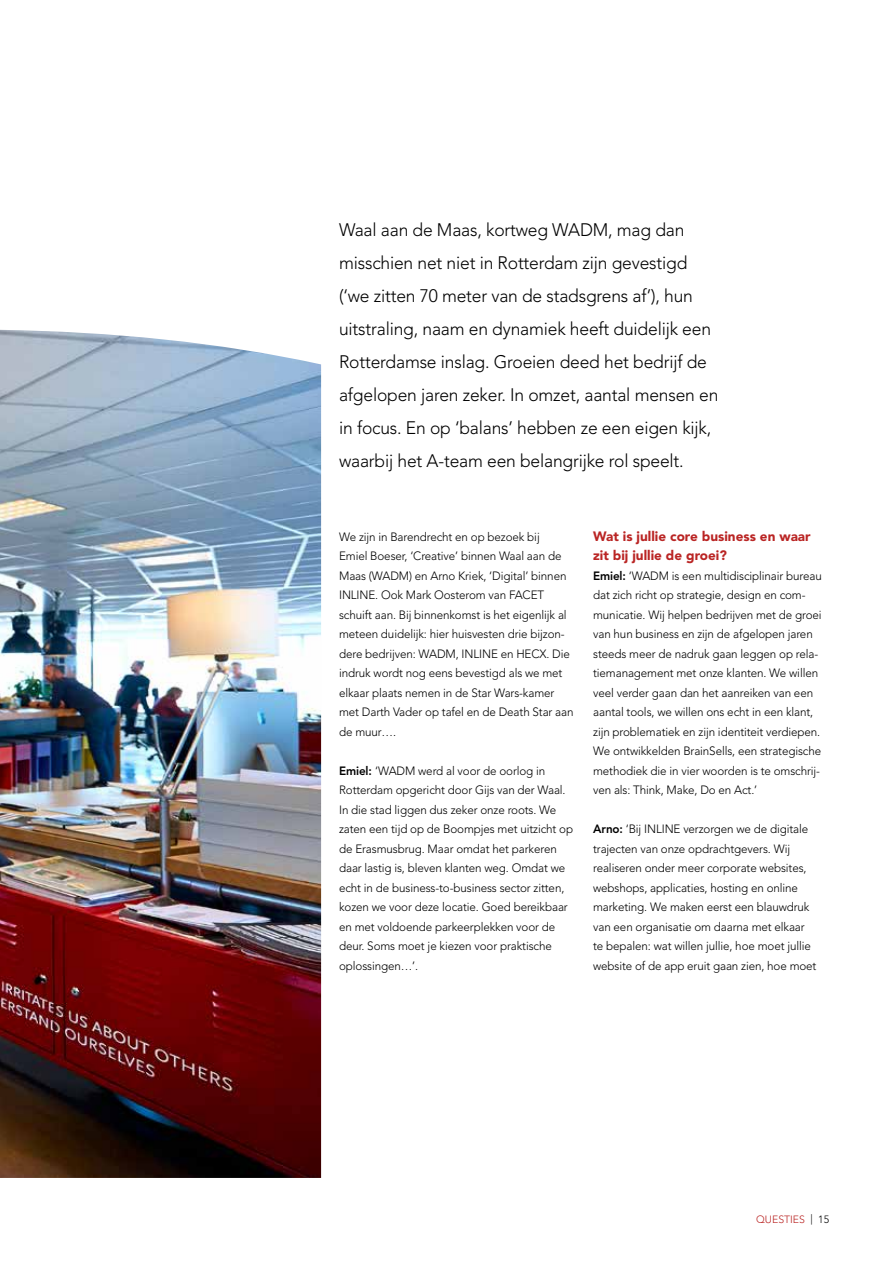
<style>
.page{position:relative;width:893px;height:1263px;background:#fff}
.page>*{position:absolute;margin:0;border:0;box-sizing:border-box;transform-origin:0 0}
.t1{font:300 18px/33px "Avenir LT Std";letter-spacing:-.01em;color:#000}
.t2{font:900 13.5px/19.5px "Avenir LT Std";color:#ba2524}
.t3{font:300 12px/19.5px "Avenir LT Std";letter-spacing:-.01em;color:#000}
.t4{font:300 10.5px "Avenir LT Std";color:#ba2524}
.s1{font-weight:800}
.s2{color:#000}
</style>
<div class="page">
<img style="left:0;top:330px;width:321px;height:848px">
<p class="t1" style="left:339px;top:213px;width:381px">Waal aan de Maas, kortweg WADM, mag dan misschien net niet in Rotterdam zijn gevestigd (‘we zitten 70 meter van de stadsgrens af’), hun uitstraling, naam en dynamiek heeft duidelijk een Rotterdamse inslag. Groeien deed het bedrijf de afgelopen jaren zeker. In omzet, aantal mensen en in focus. En op ‘balans’ hebben ze een eigen kijk, waarbij het A-team een belangrijke rol speelt.</p>
<p class="t3" style="left:339px;top:527px;width:236px">We zijn in Barendrecht en op bezoek bij<br>Emiel Boeser, ‘Creative’ binnen Waal aan de Maas (WADM) en Arno Kriek, ‘Digital’ binnen INLINE. Ook Mark Oosterom van FACET schuift aan. Bij binnenkomst is het eigenlijk al meteen duidelijk: hier huisvesten drie bijzon&shy;dere bedrijven: WADM, INLINE en HECX. Die indruk wordt nog eens bevestigd als we met elkaar plaats nemen in de Star Wars-kamer met Darth Vader op tafel en de Death Star aan de muur….</p>
<p class="t3" style="left:339px;top:761px;width:236px"><span class="s1">Emiel:</span> ‘WADM werd al voor de oorlog in Rotterdam opgericht door Gijs van der Waal.<br>In die stad liggen dus zeker onze roots. We zaten een tijd op de Boompjes met uitzicht op de Erasmusbrug. Maar omdat het parkeren daar lastig is, bleven klanten weg. Omdat we echt in de business-to-business sector zitten, kozen we voor deze locatie. Goed bereikbaar en met voldoende parkeerplekken voor de deur. Soms moet je kiezen voor praktische oplossingen…’.</p>
<p class="t2" style="left:593px;top:526px;width:219px">Wat is jullie core business en waar zit bij jullie de groei?</p>
<p class="t3" style="left:593px;top:566px;width:230px"><span class="s1">Emiel:</span> ‘WADM is een multidisciplinair bureau dat zich richt op strategie, design en com&shy;municatie. Wij helpen bedrijven met de groei van hun business en zijn de afgelopen jaren steeds meer de nadruk gaan leggen op rela&shy;tiemanagement met onze klanten. We willen veel verder gaan dan het aanreiken van een aantal tools, we willen ons echt in een klant, zijn problematiek en zijn identiteit verdiepen.<br>We ontwikkelden BrainSells, een strategische methodiek die in vier woorden is te omschrij&shy;ven als: Think, Make, Do en Act.’</p>
<p class="t3" style="left:593px;top:819px;width:225px"><span class="s1">Arno:</span> ‘Bij INLINE verzorgen we de digitale trajecten van onze opdrachtgevers. Wij realiseren onder meer corporate websites, webshops, applicaties, hosting en online marketing. We maken eerst een blauwdruk van een organisatie om daarna met elkaar te bepalen: wat willen jullie, hoe moet jullie website of de app eruit gaan zien, hoe moet</p>
<p class="t4" style="left:756px;top:1213px;width:74px">QUESTIES <span class="s2">| 15</span></p>
</div>
